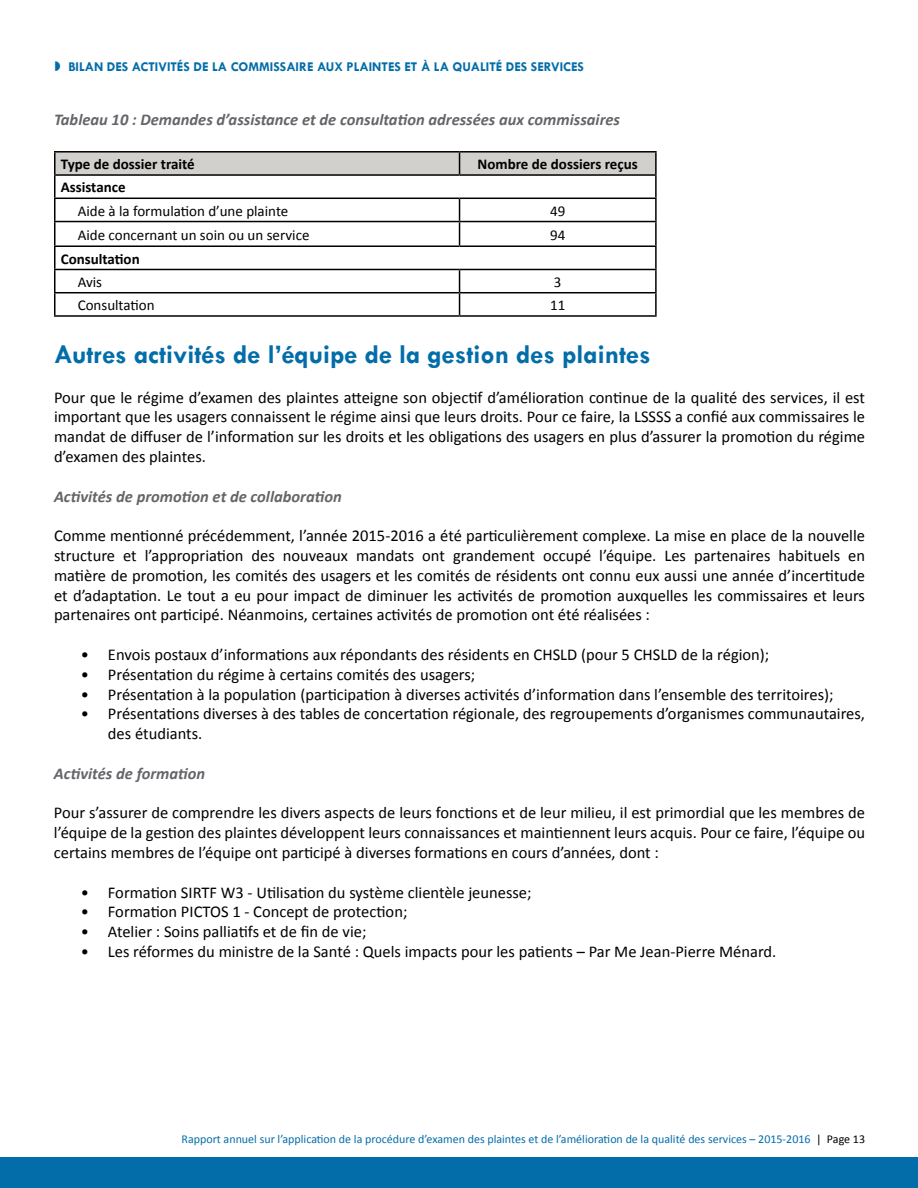
<style>
.page{position:relative;width:918px;height:1188px;background:#fff}
.page>*{position:absolute;margin:0;border:0;box-sizing:border-box;transform-origin:0 0}
.t1{font:700 27px "Tw Cen";color:#036da9}
.t2{font:16.5px/19.8px "Calibri";color:#000;text-align:justify}
.t3{font:italic 700 16.5px "Calibri";color:#646569}
.t4{font:15px "Calibri";color:#000}
.t5{font:700 15px "Calibri";color:#000}
.t6{font:700 13.5px "Tw Cen";color:#036da9}
.t7{font:12px "Calibri";color:#036da9}
.s1{color:#000}
</style>
<div class="page">
<div style="left:0;top:1158px;width:918px;height:30px;background:#036da9"></div>
<hr style="left:54px;top:151px;width:406px;height:2px;background:#000">
<hr style="left:54px;top:153px;width:2px;height:21px;background:#000">
<hr style="left:460px;top:151px;width:197px;height:2px;background:#000">
<div style="left:55px;top:152px;width:601px;height:22px;background:#d2d0cd"></div>
<hr style="left:655px;top:153px;width:2px;height:21px;background:#000">
<hr style="left:54px;top:174px;width:406px;height:2px;background:#000">
<hr style="left:54px;top:176px;width:2px;height:22px;background:#000">
<hr style="left:460px;top:174px;width:197px;height:2px;background:#000">
<hr style="left:655px;top:176px;width:2px;height:22px;background:#000">
<hr style="left:54px;top:198px;width:406px;height:1px;background:#000">
<hr style="left:54px;top:199px;width:2px;height:22px;background:#000">
<hr style="left:460px;top:198px;width:197px;height:1px;background:#000">
<hr style="left:655px;top:199px;width:2px;height:22px;background:#000">
<hr style="left:54px;top:221px;width:406px;height:1px;background:#000">
<hr style="left:54px;top:222px;width:2px;height:23px;background:#000">
<hr style="left:460px;top:221px;width:197px;height:1px;background:#000">
<svg style="left:459px;top:199px;width:1px;height:46px"></svg>
<hr style="left:655px;top:222px;width:2px;height:23px;background:#000">
<hr style="left:54px;top:245px;width:406px;height:2px;background:#000">
<hr style="left:54px;top:247px;width:2px;height:22px;background:#000">
<hr style="left:460px;top:245px;width:197px;height:2px;background:#000">
<hr style="left:655px;top:247px;width:2px;height:22px;background:#000">
<hr style="left:54px;top:269px;width:406px;height:1px;background:#000">
<hr style="left:54px;top:270px;width:2px;height:22px;background:#000">
<hr style="left:460px;top:269px;width:197px;height:1px;background:#000">
<hr style="left:655px;top:270px;width:2px;height:22px;background:#000">
<hr style="left:54px;top:292px;width:406px;height:1px;background:#000">
<hr style="left:54px;top:293px;width:2px;height:22px;background:#000">
<hr style="left:460px;top:292px;width:197px;height:1px;background:#000">
<svg style="left:459px;top:270px;width:1px;height:45px"></svg>
<hr style="left:655px;top:293px;width:2px;height:22px;background:#000">
<hr style="left:54px;top:315px;width:406px;height:2px;background:#000">
<hr style="left:460px;top:315px;width:197px;height:2px;background:#000">
<p class="t6" style="left:68px;top:59px;width:517px">BILAN DES ACTIVITÉS DE LA COMMISSAIRE AUX PLAINTES ET À LA QUALITÉ DES SERVICES</p>
<p class="t3" style="left:54px;top:108px;width:568px">Tableau 10 : Demandes d’assistance et de consultation adressées aux commissaires</p>
<p class="t5" style="left:61px;top:153px;width:135px">Type de dossier traité</p>
<p class="t5" style="left:478px;top:153px;width:162px">Nombre de dossiers reçus</p>
<p class="t5" style="left:61px;top:177px;width:66px">Assistance</p>
<p class="t4" style="left:78px;top:200px;width:212px">Aide à la formulation d’une plainte</p>
<p class="t4" style="left:550px;top:200px;width:17px">49</p>
<p class="t4" style="left:78px;top:224px;width:233px">Aide concernant un soin ou un service</p>
<p class="t4" style="left:550px;top:224px;width:17px">94</p>
<p class="t5" style="left:61px;top:248px;width:80px">Consultation</p>
<p class="t4" style="left:78px;top:271px;width:26px">Avis</p>
<p class="t4" style="left:554px;top:271px;width:9px">3</p>
<p class="t4" style="left:78px;top:295px;width:79px">Consultation</p>
<p class="t4" style="left:550px;top:295px;width:17px">11</p>
<h1 class="t1" style="left:54px;top:338px;width:598px">Autres activités de l’équipe de la gestion des plaintes</h1>
<p class="t2" style="left:54px;top:387px;width:813px">Pour que le régime d’examen des plaintes atteigne son objectif d’amélioration continue de la qualité des services, il est important que les usagers connaissent le régime ainsi que leurs droits. Pour ce faire, la LSSSS a confié aux commissaires le mandat de diffuser de l’information sur les droits et les obligations des usagers en plus d’assurer la promotion du régime d’examen des plaintes.</p>
<p class="t3" style="left:54px;top:484px;width:289px">Activités de promotion et de collaboration</p>
<p class="t2" style="left:54px;top:525px;width:813px">Comme mentionné précédemment, l’année 2015-2016 a été particulièrement complexe. La mise en place de la nouvelle structure et l’appropriation des nouveaux mandats ont grandement occupé l’équipe. Les partenaires habituels en matière de promotion, les comités des usagers et les comités de résidents ont connu eux aussi une année d’incertitude et d’adaptation. Le tout a eu pour impact de diminuer les activités de promotion auxquelles les commissaires et leurs partenaires ont participé. Néanmoins, certaines activités de promotion ont été réalisées :</p>
<p class="t2" style="left:81px;top:644px;width:690px">• Envois postaux d’informations aux répondants des résidents en CHSLD (pour 5 CHSLD de la région);</p>
<p class="t2" style="left:81px;top:664px;width:396px">• Présentation du régime à certains comités des usagers;</p>
<p class="t2" style="left:81px;top:684px;width:754px">• Présentation à la population (participation à diverses activités d’information dans l’ensemble des territoires);</p>
<p class="t2" style="left:108px;top:704px;width:759px;text-indent:-27px">• Présentations diverses à des tables de concertation régionale, des regroupements d’organismes communautaires, des étudiants.</p>
<p class="t3" style="left:54px;top:762px;width:153px">Activités de formation</p>
<p class="t2" style="left:54px;top:803px;width:813px">Pour s’assurer de comprendre les divers aspects de leurs fonctions et de leur milieu, il est primordial que les membres de l’équipe de la gestion des plaintes développent leurs connaissances et maintiennent leurs acquis. Pour ce faire, l’équipe ou certains membres de l’équipe ont participé à diverses formations en cours d’années, dont :</p>
<p class="t2" style="left:81px;top:882px;width:452px">• Formation SIRTF W3 - Utilisation du système clientèle jeunesse;</p>
<p class="t2" style="left:81px;top:902px;width:328px">• Formation PICTOS 1 - Concept de protection;</p>
<p class="t2" style="left:81px;top:921px;width:287px">• Atelier : Soins palliatifs et de fin de vie;</p>
<p class="t2" style="left:81px;top:941px;width:697px">• Les réformes du ministre de la Santé : Quels impacts pour les patients – Par Me Jean-Pierre Ménard.</p>
<p class="t7" style="left:182px;top:1131px;width:685px">Rapport annuel sur l’application de la procédure d’examen des plaintes et de l’amélioration de la qualité des services – 2015-2016 <span class="s1">| Page 13</span></p>
</div>
